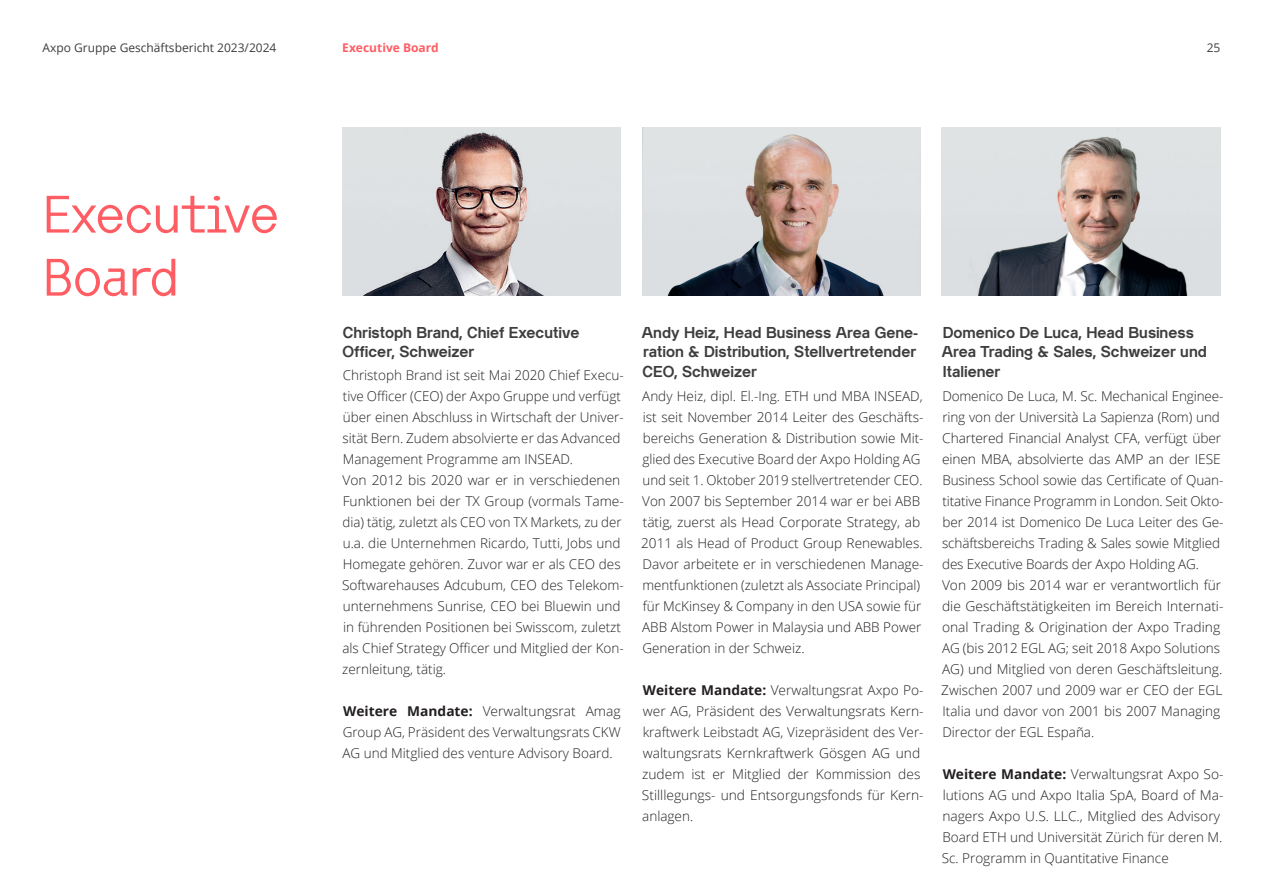
<style>
.page{position:relative;width:1263px;height:893px;background:#fff}
.page>*{position:absolute;margin:0;border:0;box-sizing:border-box;transform-origin:0 0}
.t1{font:300 52.5px/63px "Almarena Mono";letter-spacing:-.015em;color:#ff5d64}
.t2{font:700 15.75px/19.5px "Almarena";color:#3d3d3d}
.t3{font:300 13.5px/21px "Open Sans";color:#231f20}
.t4{font:12px "Open Sans";color:#3d3d3d}
.t5{font:700 12px "Open Sans";color:#ff5d64}
.s1{font-weight:700}
</style>
<div class="page">
<img style="left:942px;top:128px;width:278px;height:168px">
<img style="left:642px;top:128px;width:279px;height:168px">
<img style="left:342px;top:128px;width:279px;height:168px">
<p class="t4" style="left:43px;top:39px;width:235px">Axpo Gruppe Geschäftsbericht 2023/2024</p>
<p class="t5" style="left:342px;top:39px;width:98px">Executive Board</p>
<p class="t4" style="left:1207px;top:39px;width:15px">25</p>
<h1 class="t1" style="left:43px;top:181px;width:238px">Executive<br>Board</h1>
<p class="t2" style="left:343px;top:322px;width:238px">Christoph Brand, Chief Executive<br>Officer, Schweizer</p>
<p class="t3" style="left:342px;top:364px;width:283px">Christoph Brand ist seit Mai 2020 Chief Execu&shy;tive Officer (CEO) der Axpo Gruppe und verfügt über einen Abschluss in Wirtschaft der Univer&shy;sität Bern. Zudem absolvierte er das Advanced Management Programme am INSEAD.<br>Von 2012 bis 2020 war er in verschiedenen Funktionen bei der TX Group (vormals Tame&shy;dia) tätig, zuletzt als CEO von TX Markets, zu der u.a. die Unternehmen Ricardo, Tutti, Jobs und Homegate gehören. Zuvor war er als CEO des Softwarehauses Adcubum, CEO des Telekom&shy;unternehmens Sunrise, CEO bei Bluewin und in führenden Positionen bei Swisscom, zuletzt als Chief Strategy Officer und Mitglied der Kon&shy;zernleitung, tätig.</p>
<p class="t3" style="left:342px;top:700px;width:280px;text-align:justify"><span class="s1">Weitere Mandate:</span> Verwaltungsrat Amag Group AG, Präsident des Verwaltungsrats CKW AG und Mitglied des venture Advisory Board.</p>
<p class="t2" style="left:642px;top:322px;width:278px">Andy Heiz, Head Business Area Gene&shy;ration &amp; Distribution, Stellvertretender<br>CEO, Schweizer</p>
<p class="t3" style="left:641px;top:385px;width:284px">Andy Heiz, dipl. El.-Ing. ETH und MBA INSEAD, ist seit November 2014 Leiter des Geschäfts&shy;bereichs Generation &amp; Distribution sowie Mit&shy;glied des Executive Board der Axpo Holding AG und seit 1. Oktober 2019 stellvertretender CEO.<br>Von 2007 bis September 2014 war er bei ABB tätig, zuerst als Head Corporate Strategy, ab 2011 als Head of Product Group Renewables.<br>Davor arbeitete er in verschiedenen Manage&shy;mentfunktionen (zuletzt als Associate Principal) für McKinsey &amp; Company in den USA sowie für ABB Alstom Power in Malaysia und ABB Power Generation in der Schweiz.</p>
<p class="t3" style="left:642px;top:679px;width:283px"><span class="s1">Weitere Mandate:</span> Verwaltungsrat Axpo Po&shy;wer AG, Präsident des Verwaltungsrats Kern&shy;kraftwerk Leibstadt AG, Vizepräsident des Ver&shy;waltungsrats Kernkraftwerk Gösgen AG und zudem ist er Mitglied der Kommission des Stilllegungs- und Entsorgungsfonds für Kern&shy;anlagen.</p>
<p class="t2" style="left:942px;top:322px;width:267px">Domenico De Luca, Head Business<br>Area Trading &amp; Sales, Schweizer und<br>Italiener</p>
<p class="t3" style="left:941px;top:385px;width:284px">Domenico De Luca, M. Sc. Mechanical Enginee&shy;ring von der Università La Sapienza (Rom) und Chartered Financial Analyst CFA, verfügt über einen MBA, absolvierte das AMP an der IESE Business School sowie das Certificate of Quan&shy;titative Finance Programm in London. Seit Okto&shy;ber 2014 ist Domenico De Luca Leiter des Ge&shy;schäftsbereichs Trading &amp; Sales sowie Mitglied des Executive Boards der Axpo Holding AG.<br>Von 2009 bis 2014 war er verantwortlich für die Geschäftstätigkeiten im Bereich Internati&shy;onal Trading &amp; Origination der Axpo Trading AG (bis 2012 EGL AG; seit 2018 Axpo Solutions AG) und Mitglied von deren Geschäftsleitung.<br>Zwischen 2007 und 2009 war er CEO der EGL Italia und davor von 2001 bis 2007 Managing Director der EGL España.</p>
<p class="t3" style="left:942px;top:763px;width:283px"><span class="s1">Weitere Mandate:</span> Verwaltungsrat Axpo So&shy;lutions AG und Axpo Italia SpA, Board of Ma&shy;nagers Axpo U.S. LLC., Mitglied des Advisory Board ETH und Universität Zürich für deren M.<br>Sc. Programm in Quantitative Finance</p>
</div>
